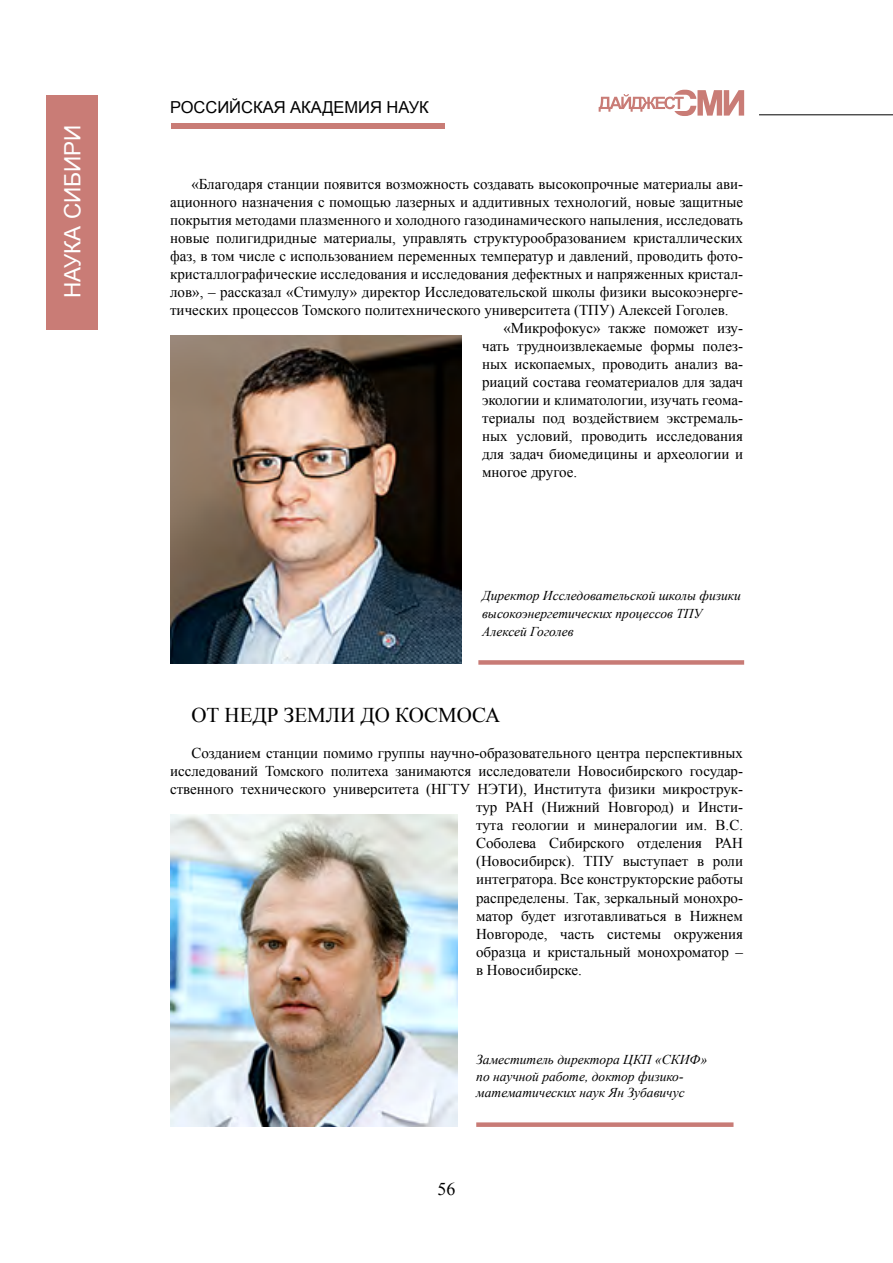
<style>
.page{position:relative;width:893px;height:1263px;background:#fff}
.page>*{position:absolute;margin:0;border:0;box-sizing:border-box;transform-origin:0 0}
.t1{font:22.5px "Arial";color:#fff}
.t2{font:21px "Times New Roman";color:#000}
.t3{font:18px "Times New Roman";color:#000}
.t4{font:16.5px "Arial";color:#000}
.t5{font:15px "Times New Roman";color:#000}
.t6{font:italic 13.5px/18px "Times New Roman";color:#000}
</style>
<div class="page">
<img style="left:170px;top:336px;width:291px;height:327px">
<img style="left:170px;top:814px;width:287px;height:313px">
<div style="left:478px;top:660px;width:266px;height:5px;background:#c87b76"></div>
<div style="left:476px;top:1122px;width:257px;height:5px;background:#c87b76"></div>
<div style="left:171px;top:123px;width:274px;height:6px;background:#c97c76"></div>
<svg style="left:599px;top:90px;width:145px;height:26px"></svg>
<hr style="left:759px;top:114px;width:134px;height:1px;background:#000">
<div style="left:47px;top:95px;width:51px;height:235px;background:#c97c76"></div>
<h1 class="t1" style="left:58px;top:298px;width:175px;rotate:-90deg">НАУКА СИБИРИ</h1>
<p class="t4" style="left:170px;top:96px;width:260px">РОССИЙСКАЯ АКАДЕМИЯ НАУК</p>
<p class="t5" style="left:191px;top:174px;width:553px">«Благодаря станции появится возможность создавать высокопрочные материалы ави-</p>
<p class="t5" style="left:170px;top:192px;width:575px">ационного назначения с помощью лазерных и аддитивных технологий, новые защитные</p>
<p class="t5" style="left:170px;top:210px;width:575px">покрытия методами плазменного и холодного газодинамического напыления, исследовать</p>
<p class="t5" style="left:170px;top:228px;width:574px">новые полигидридные материалы, управлять структурообразованием кристаллических</p>
<p class="t5" style="left:170px;top:246px;width:575px">фаз, в том числе с использованием переменных температур и давлений, проводить фото-</p>
<p class="t5" style="left:170px;top:264px;width:575px">кристаллографические исследования и исследования дефектных и напряженных кристал-</p>
<p class="t5" style="left:170px;top:282px;width:575px">лов», ‒ рассказал «Стимулу» директор Исследовательской школы физики высокоэнерге-</p>
<p class="t5" style="left:170px;top:300px;width:560px">тических процессов Томского политехнического университета (ТПУ) Алексей Гоголев.</p>
<p class="t5" style="left:503px;top:318px;width:241px">«Микрофокус» также поможет изу-</p>
<p class="t5" style="left:482px;top:336px;width:263px">чать трудноизвлекаемые формы полез-</p>
<p class="t5" style="left:482px;top:354px;width:263px">ных ископаемых, проводить анализ ва-</p>
<p class="t5" style="left:482px;top:372px;width:263px">риаций состава геоматериалов для задач</p>
<p class="t5" style="left:482px;top:390px;width:263px">экологии и климатологии, изучать геома-</p>
<p class="t5" style="left:482px;top:408px;width:262px">териалы под воздействием экстремаль-</p>
<p class="t5" style="left:482px;top:426px;width:263px">ных условий, проводить исследования</p>
<p class="t5" style="left:482px;top:444px;width:262px">для задач биомедицины и археологии и</p>
<p class="t5" style="left:482px;top:462px;width:97px">многое другое.</p>
<p class="t6" style="left:482px;top:586px;width:260px">Директор Исследовательской школы физики высокоэнергетических процессов ТПУ<br>Алексей Гоголев</p>
<h2 class="t2" style="left:191px;top:701px;width:311px">ОТ НЕДР ЗЕМЛИ ДО КОСМОСА</h2>
<p class="t5" style="left:191px;top:743px;width:553px">Созданием станции помимо группы научно-образовательного центра перспективных</p>
<p class="t5" style="left:170px;top:761px;width:575px">исследований Томского политеха занимаются исследователи Новосибирского государ-</p>
<p class="t5" style="left:170px;top:779px;width:574px">ственного технического университета (НГТУ НЭТИ), Института физики микрострук-</p>
<p class="t5" style="left:476px;top:797px;width:268px">тур РАН (Нижний Новгород) и Инсти-</p>
<p class="t5" style="left:476px;top:815px;width:269px">тута геологии и минералогии им. В.С.</p>
<p class="t5" style="left:476px;top:833px;width:269px">Соболева Сибирского отделения РАН</p>
<p class="t5" style="left:476px;top:851px;width:268px">(Новосибирск). ТПУ выступает в роли</p>
<p class="t5" style="left:476px;top:869px;width:269px">интегратора. Все конструкторские работы</p>
<p class="t5" style="left:476px;top:887px;width:268px">распределены. Так, зеркальный монохро-</p>
<p class="t5" style="left:476px;top:905px;width:268px">матор будет изготавливаться в Нижнем</p>
<p class="t5" style="left:476px;top:923px;width:269px">Новгороде, часть системы окружения</p>
<p class="t5" style="left:476px;top:941px;width:268px">образца и кристальный монохроматор ‒</p>
<p class="t5" style="left:476px;top:959px;width:107px">в Новосибирске.</p>
<p class="t6" style="left:476px;top:1051px;width:232px;line-height:16.5px">Заместитель директора ЦКП «СКИФ» по научной работе, доктор физико&shy;математических наук Ян Зубавичус</p>
<p class="t3" style="left:437px;top:1176px;width:19px">56</p>
</div>
